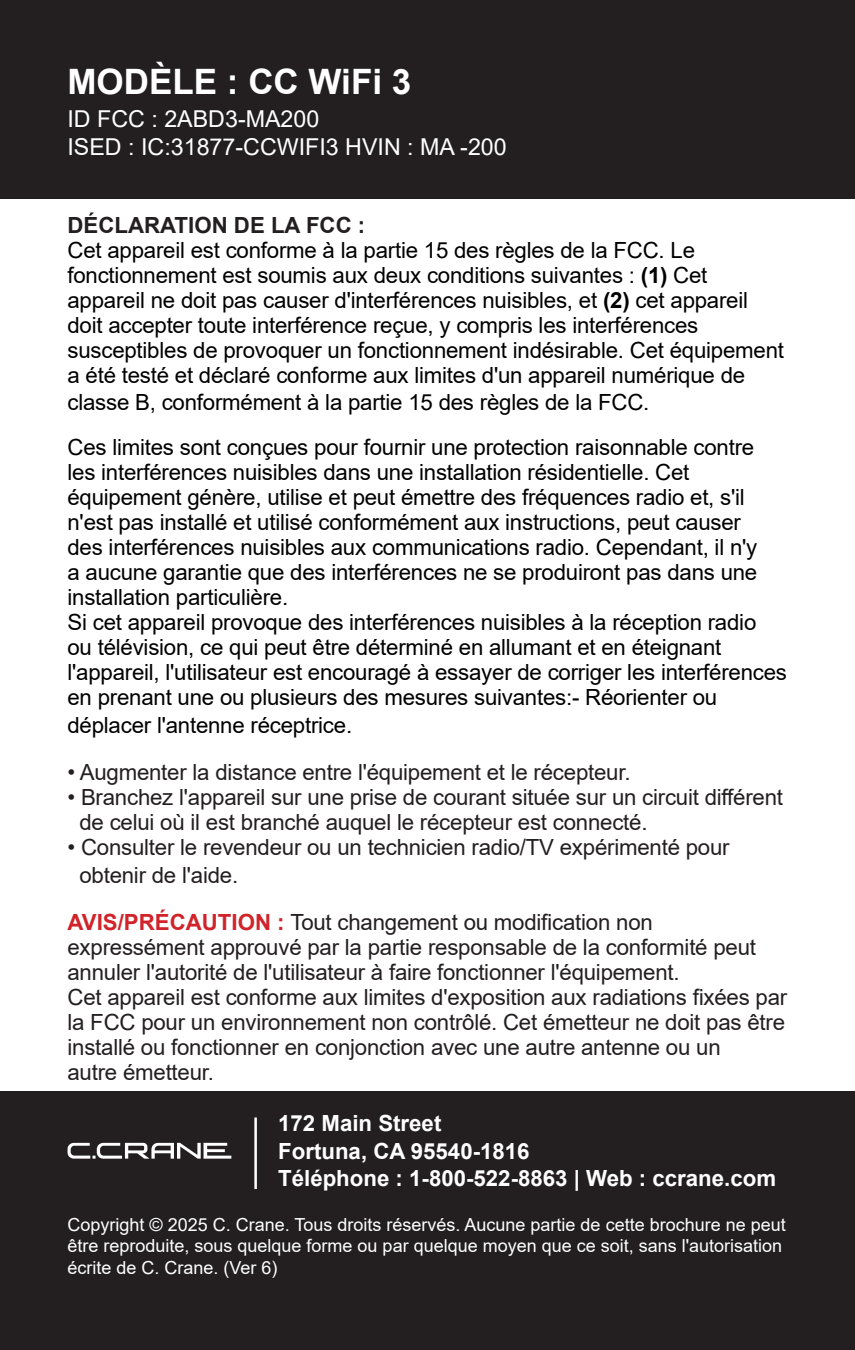
<style>
.page{position:relative;width:855px;height:1350px;background:#fff}
.page>*{position:absolute;margin:0;border:0;box-sizing:border-box;transform-origin:0 0}
.t1{font:700 35px "Arial";color:#fff}
.t2{font:23.25px "Arial";color:#fff}
.t3{font:22.25px/25px "Arial";letter-spacing:-.01em;color:#000}
.t4{font:22.25px/25px "Arial";letter-spacing:-.01em;color:#231f20}
.t5{font:700 22.25px "Arial";color:#fff}
.t6{font:18px/21.5px "Arial";color:#fff}
.s1{font-weight:700;color:#231f20}
.s2{font-weight:700}
.s3{font-weight:700;color:#d1232a}
</style>
<div class="page">
<div style="left:0;top:1091px;width:855px;height:259px;background:#231f20"></div>
<div style="left:0;top:0;width:855px;height:199px;background:#231f20"></div>
<svg style="left:67px;top:1143px;width:164px;height:16px"></svg>
<hr style="left:254px;top:1118px;width:3px;height:71px;background:#fff">
<p class="t1" style="left:68px;top:57px;width:345px">MODÈLE : CC WiFi 3</p>
<p class="t2" style="left:68px;top:103px;width:253px">ID FCC : 2ABD3-MA200</p>
<p class="t2" style="left:68px;top:130px;width:441px">ISED : IC:31877-CCWIFI3 HVIN : MA -200</p>
<p class="t3" style="left:68px;top:212px;width:718px"><span class="s1">DÉCLARATION DE LA FCC :<br></span>Cet appareil est conforme à la partie 15 des règles de la FCC. Le fonctionnement est soumis aux deux conditions suivantes : <span class="s2">(1)</span> Cet appareil ne doit pas causer d'interférences nuisibles, et <span class="s2">(2)</span> cet appareil doit accepter toute interférence reçue, y compris les interférences susceptibles de provoquer un fonctionnement indésirable. Cet équipement a été testé et déclaré conforme aux limites d'un appareil numérique de</p>
<p class="t3" style="left:68px;top:390px;width:583px">classe B, conformément à la partie 15 des règles de la FCC.</p>
<p class="t3" style="left:68px;top:435px;width:721px">Ces limites sont conçues pour fournir une protection raisonnable contre les interférences nuisibles dans une installation résidentielle. Cet équipement génère, utilise et peut émettre des fréquences radio et, s'il n'est pas installé et utilisé conformément aux instructions, peut causer<br>des interférences nuisibles aux communications radio. Cependant, il n'y<br>a aucune garantie que des interférences ne se produiront pas dans une installation particulière.<br>Si cet appareil provoque des interférences nuisibles à la réception radio<br>ou télévision, ce qui peut être déterminé en allumant et en éteignant l'appareil, l'utilisateur est encouragé à essayer de corriger les interférences en prenant une ou plusieurs des mesures suivantes:- Réorienter ou</p>
<p class="t3" style="left:68px;top:712px;width:286px">déplacer l'antenne réceptrice.</p>
<p class="t4" style="left:68px;top:760px;width:565px">• Augmenter la distance entre l'équipement et le récepteur.</p>
<p class="t4" style="left:79px;top:785px;width:705px;text-indent:-12px">• Branchez l'appareil sur une prise de courant située sur un circuit différent de celui où il est branché auquel le récepteur est connecté.</p>
<p class="t4" style="left:68px;top:835px;width:664px">• Consulter le revendeur ou un technicien radio/TV expérimenté pour</p>
<p class="t4" style="left:79px;top:862px;width:160px">obtenir de l'aide.</p>
<p class="t4" style="left:68px;top:910px;width:690px"><span class="s3">AVIS/PRÉCAUTION :</span> Tout changement ou modification non expressément approuvé par la partie responsable de la conformité peut annuler l'autorité de l'utilisateur à faire fonctionner l'équipement.</p>
<p class="t4" style="left:68px;top:985px;width:721px">Cet appareil est conforme aux limites d'exposition aux radiations fixées par la FCC pour un environnement non contrôlé. Cet émetteur ne doit pas être installé ou fonctionner en conjonction avec une autre antenne ou un<br>autre émetteur.</p>
<p class="t5" style="left:278px;top:1108px;width:165px">172 Main Street</p>
<p class="t5" style="left:278px;top:1135px;width:253px">Fortuna, CA 95540-1816</p>
<p class="t5" style="left:278px;top:1163px;width:499px">Téléphone : 1-800-522-8863 | Web : ccrane.com</p>
<p class="t6" style="left:68px;top:1214px;width:720px">Copyright © 2025 C. Crane. Tous droits réservés. Aucune partie de cette brochure ne peut être reproduite, sous quelque forme ou par quelque moyen que ce soit, sans l'autorisation écrite de C. Crane. (Ver 6)</p>
</div>
